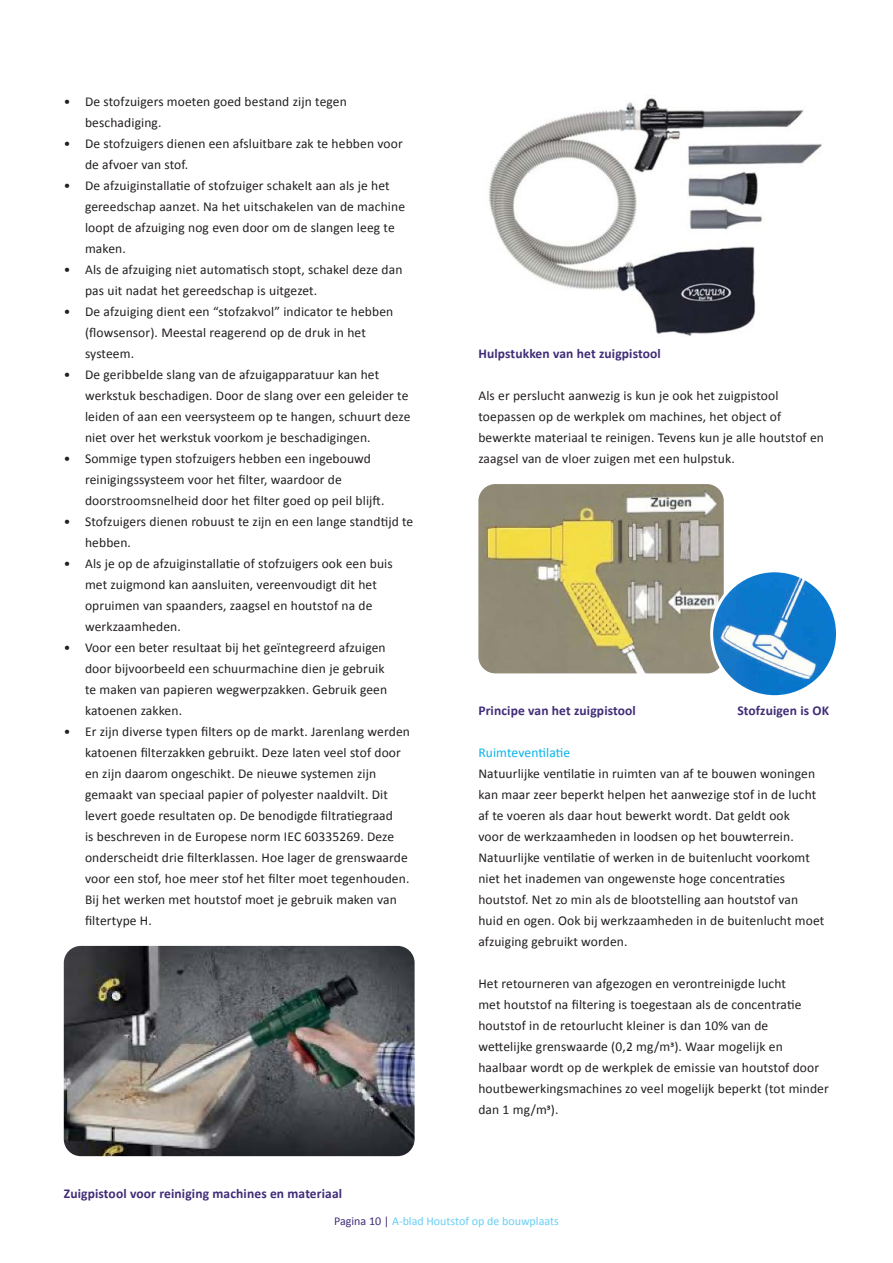
<style>
.page{position:relative;width:893px;height:1263px;background:#fff}
.page>*{position:absolute;margin:0;border:0;box-sizing:border-box;transform-origin:0 0}
.t1{font:13.5px/21px "Calibri";letter-spacing:.01em;color:#231f20}
.t2{font:700 13.5px "Calibri";letter-spacing:.01em;color:#402c77}
.t3{font:13.5px "Calibri";letter-spacing:.005em;color:#07b3e9}
.t4{font:12px "Calibri";color:#67cef5}
.s1{color:#402c77}
</style>
<div class="page">
<img style="left:64px;top:946px;width:351px;height:210px">
<img style="left:488px;top:98px;width:334px;height:238px">
<img style="left:478px;top:484px;width:246px;height:189px">
<img style="left:712px;top:571px;width:125px;height:126px;border-radius:63px">
<div style="left:710px;top:569px;width:129px;height:129px;border:3px solid #fff;border-radius:50%"></div>
<p class="t1" style="left:85px;top:90px;width:263px;text-indent:-21px">• De stofzuigers moeten goed bestand zijn tegen beschadiging.</p>
<p class="t1" style="left:85px;top:132px;width:319px;text-indent:-21px">• De stofzuigers dienen een afsluitbare zak te hebben voor de afvoer van stof.</p>
<p class="t1" style="left:85px;top:174px;width:322px;text-indent:-21px">• De afzuiginstallatie of stofzuiger schakelt aan als je het gereedschap aanzet. Na het uitschakelen van de machine loopt de afzuiging nog even door om de slangen leeg te maken.</p>
<p class="t1" style="left:85px;top:258px;width:319px;text-indent:-21px">• Als de afzuiging niet automatisch stopt, schakel deze dan pas uit nadat het gereedschap is uitgezet.</p>
<p class="t1" style="left:85px;top:300px;width:310px;text-indent:-21px">• De afzuiging dient een “stofzakvol” indicator te hebben (flowsensor). Meestal reagerend op de druk in het systeem.</p>
<p class="t1" style="left:85px;top:364px;width:327px;text-indent:-21px">• De geribbelde slang van de afzuigapparatuur kan het werkstuk beschadigen. Door de slang over een geleider te leiden of aan een veersysteem op te hangen, schuurt deze niet over het werkstuk voorkom je beschadigingen.</p>
<p class="t1" style="left:85px;top:448px;width:301px;text-indent:-21px">• Sommige typen stofzuigers hebben een ingebouwd reinigingssysteem voor het filter, waardoor de doorstroomsnelheid door het filter goed op peil blijft.</p>
<p class="t1" style="left:85px;top:511px;width:330px;text-indent:-21px">• Stofzuigers dienen robuust te zijn en een lange standtijd te hebben.</p>
<p class="t1" style="left:85px;top:553px;width:309px;text-indent:-21px">• Als je op de afzuiginstallatie of stofzuigers ook een buis met zuigmond kan aansluiten, vereenvoudigt dit het opruimen van spaanders, zaagsel en houtstof na de werkzaamheden.</p>
<p class="t1" style="left:85px;top:637px;width:304px;text-indent:-21px">• Voor een beter resultaat bij het geïntegreerd afzuigen door bijvoorbeeld een schuurmachine dien je gebruik te maken van papieren wegwerpzakken. Gebruik geen katoenen zakken.</p>
<p class="t1" style="left:85px;top:721px;width:326px;text-indent:-21px">• Er zijn diverse typen filters op de markt. Jarenlang werden katoenen filterzakken gebruikt. Deze laten veel stof door en zijn daarom ongeschikt. De nieuwe systemen zijn gemaakt van speciaal papier of polyester naaldvilt. Dit levert goede resultaten op. De benodigde filtratiegraad<br>is beschreven in de Europese norm IEC 60335269. Deze onderscheidt drie filterklassen. Hoe lager de grenswaarde voor een stof, hoe meer stof het filter moet tegenhouden.<br>Bij het werken met houtstof moet je gebruik maken van filtertype H.</p>
<p class="t2" style="left:64px;top:1184px;width:280px">Zuigpistool voor reiniging machines en materiaal</p>
<p class="t2" style="left:478px;top:344px;width:184px">Hulpstukken van het zuigpistool</p>
<p class="t1" style="left:478px;top:384px;width:347px">Als er perslucht aanwezig is kun je ook het zuigpistool toepassen op de werkplek om machines, het object of bewerkte materiaal te reinigen. Tevens kun je alle houtstof en zaagsel van de vloer zuigen met een hulpstuk.</p>
<p class="t2" style="left:478px;top:701px;width:159px">Principe van het zuigpistool</p>
<p class="t2" style="left:737px;top:701px;width:93px">Stofzuigen is OK</p>
<p class="t3" style="left:478px;top:743px;width:93px">Ruimteventilatie</p>
<p class="t1" style="left:478px;top:762px;width:347px">Natuurlijke ventilatie in ruimten van af te bouwen woningen kan maar zeer beperkt helpen het aanwezige stof in de lucht af te voeren als daar hout bewerkt wordt. Dat geldt ook<br>voor de werkzaamheden in loodsen op het bouwterrein.<br>Natuurlijke ventilatie of werken in de buitenlucht voorkomt niet het inademen van ongewenste hoge concentraties houtstof. Net zo min als de blootstelling aan houtstof van huid en ogen. Ook bij werkzaamheden in de buitenlucht moet afzuiging gebruikt worden.</p>
<p class="t1" style="left:478px;top:972px;width:352px">Het retourneren van afgezogen en verontreinigde lucht<br>met houtstof na filtering is toegestaan als de concentratie houtstof in de retourlucht kleiner is dan 10% van de<br>wettelijke grenswaarde (0,2 mg/m3). Waar mogelijk en haalbaar wordt op de werkplek de emissie van houtstof door houtbewerkingsmachines zo veel mogelijk beperkt (tot minder dan 1 mg/m3).</p>
<p class="t4" style="left:334px;top:1213px;width:226px"><span class="s1">Pagina 10 |</span> A-blad Houtstof op de bouwplaats</p>
</div>
